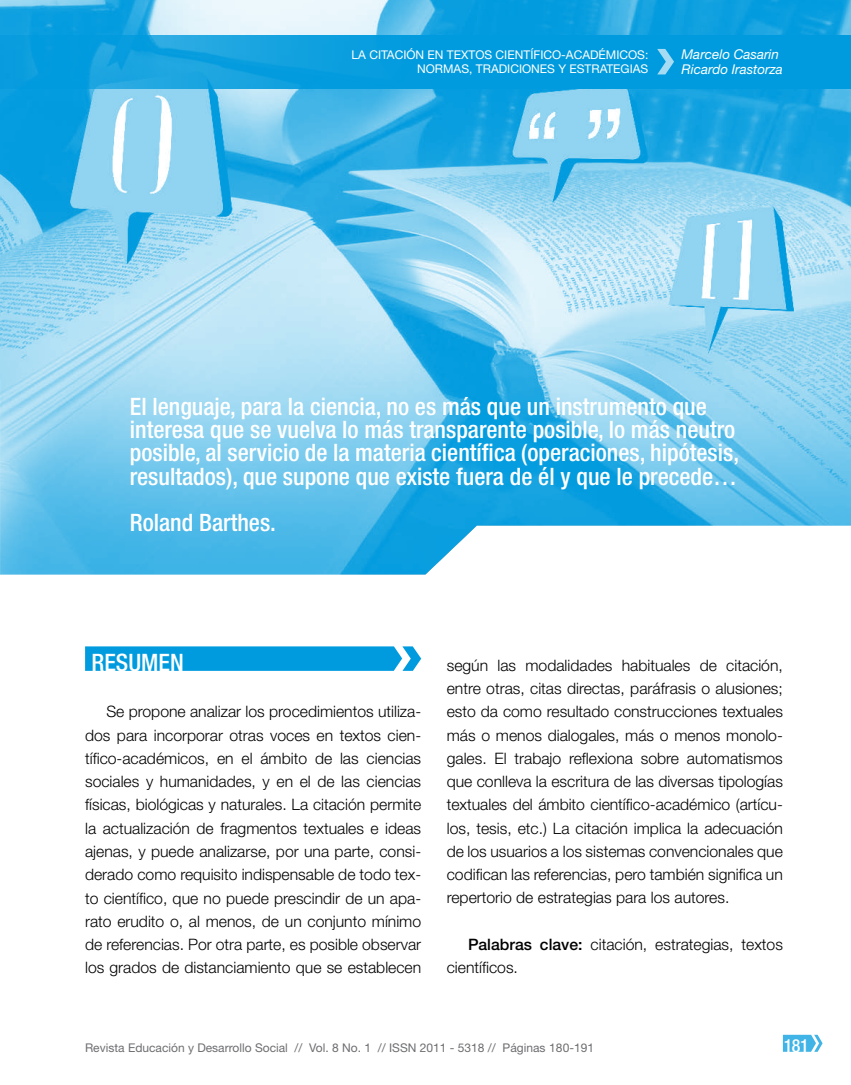
<style>
.page{position:relative;width:851px;height:1085px;background:#fff}
.page>*{position:absolute;margin:0;border:0;box-sizing:border-box;transform-origin:0 0}
.t1{font:500 condensed 24px/23.2px "Helvetica Neue LT Std";color:#fff}
.t2{font:500 condensed 18px "Helvetica Neue LT Std";color:#fff}
.t3{font:300 15.75px/23.2px "Helvetica Neue LT Std";color:#000;text-align:justify}
.t4{font:italic 13.5px/14.2px "Helvetica Neue LT Std";color:#fff}
.t5{font:12px "Helvetica Neue LT Std";color:#6d6e71}
.t6{font:12px/14.4px "Helvetica Neue LT Std";color:#fff;text-align:right}
.s1{font-weight:500}
</style>
<div class="page">
<img style="left:0;top:0;width:850px;height:574px">
<svg style="left:0;top:35px;width:850px;height:54px;background:#079dde"></svg>
<svg style="left:85px;top:646px;width:336px;height:24px;background:#0da0df"></svg>
<svg style="left:782px;top:1034px;width:40px;height:17px"></svg>
<svg style="left:657px;top:49px;width:17px;height:25px"></svg>
<p class="t6" style="left:351px;top:47px;width:298px">LA CITACIÓN EN TEXTOS CIENTÍFICO-ACADÉMICOS:<br>NORMAS, TRADICIONES Y ESTRATEGIAS</p>
<p class="t4" style="left:681px;top:47px;width:103px">Marcelo Casarin<br>Ricardo Irastorza</p>
<p class="t1" style="left:130px;top:394px;width:610px">El lenguaje, para la ciencia, no es más que un instrumento que interesa que se vuelva lo más transparente posible, lo más neutro posible, al servicio de la materia científica (operaciones, hipótesis, resultados), que supone que existe fuera de él y que le precede…</p>
<h1 class="t1" style="left:130px;top:510px;width:148px">Roland Barthes.</h1>
<h1 class="t1" style="left:91px;top:650px;width:94px">Resumen</h1>
<p class="t3" style="left:85px;top:699px;width:337px;text-indent:21px">Se propone analizar los procedimientos utiliza&shy;dos para incorporar otras voces en textos cien&shy;tífico-académicos, en el ámbito de las ciencias sociales y humanidades, y en el de las ciencias físicas, biológicas y naturales. La citación permite la actualización de fragmentos textuales e ideas ajenas, y puede analizarse, por una parte, consi&shy;derado como requisito indispensable de todo tex&shy;to científico, que no puede prescindir de un apa&shy;rato erudito o, al menos, de un conjunto mínimo de referencias. Por otra parte, es posible observar los grados de distanciamiento que se establecen</p>
<p class="t3" style="left:446px;top:653px;width:337px">según las modalidades habituales de citación, entre otras, citas directas, paráfrasis o alusiones; esto da como resultado construcciones textuales más o menos dialogales, más o menos monolo&shy;gales. El trabajo reflexiona sobre automatismos que conlleva la escritura de las diversas tipologías textuales del ámbito científico-académico (artícu&shy;los, tesis, etc.) La citación implica la adecuación de los usuarios a los sistemas convencionales que codifican las referencias, pero también significa un repertorio de estrategias para los autores.</p>
<p class="t3" style="left:446px;top:932px;width:337px;text-indent:21px"><span class="s1">Palabras clave:</span> citación, estrategias, textos científicos.</p>
<p class="t5" style="left:85px;top:1040px;width:510px">Revista Educación y Desarrollo Social // Vol. 8 No. 1 // ISSN 2011 - 5318 // Páginas 180-191</p>
<p class="t2" style="left:783px;top:1034px;width:27px">181</p>
</div>
